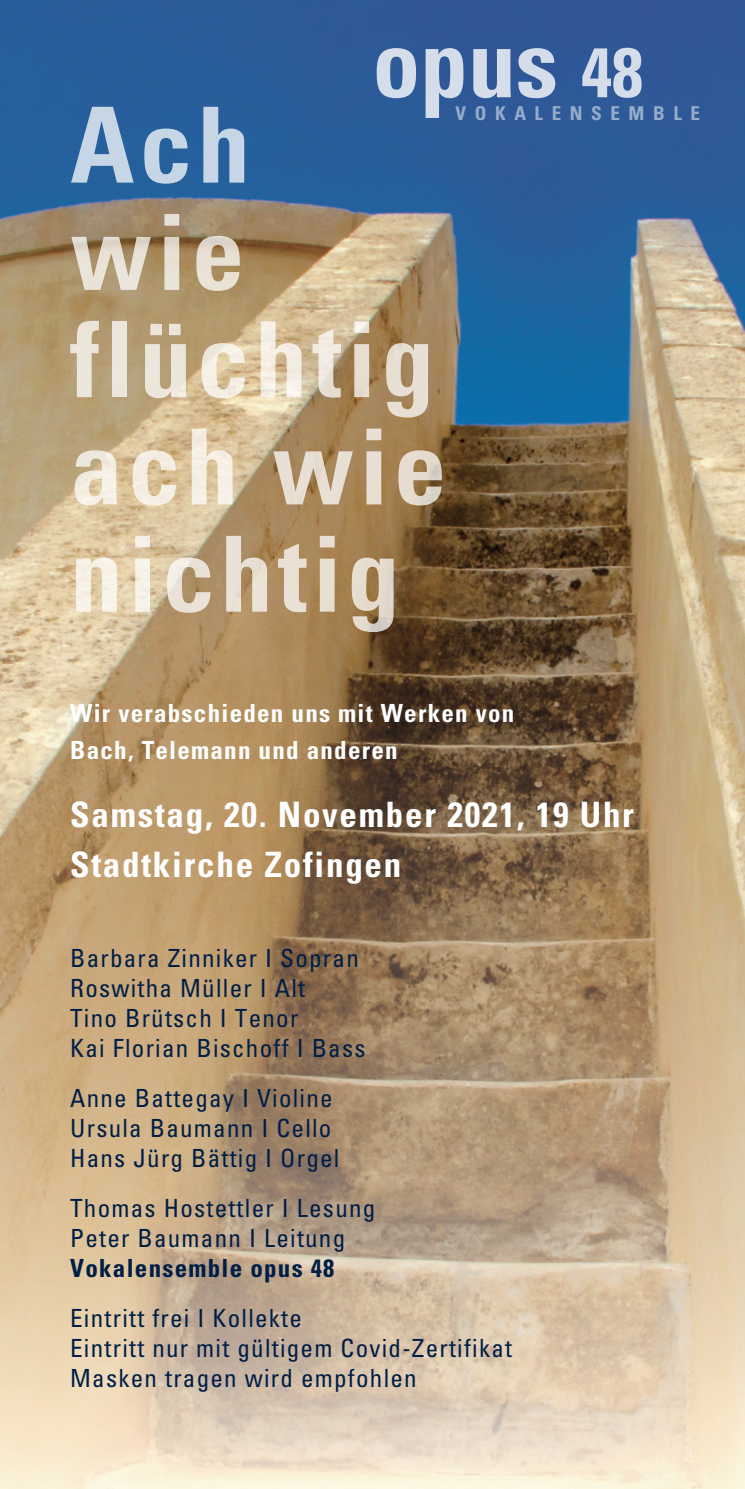
<style>
.page{position:relative;width:745px;height:1489px;background:#fff}
.page>*{position:absolute;margin:0;border:0;box-sizing:border-box;transform-origin:0 0}
.t1{font:700 condensed 105px/107.2px "Univers";letter-spacing:.05em;color:rgb(255 255 255/.75)}
.t2{font:700 condensed 95.5px "Univers";color:rgb(255 255 255/.8)}
.t3{font:700 condensed 35px/50px "Univers";letter-spacing:.05em;color:#fff}
.t4{font:condensed 25px/30px "Univers";letter-spacing:.05em;color:#001e46}
.t5{font:700 condensed 25px/37.5px "Univers";letter-spacing:.05em;color:#fff}
.t6{font:700 condensed 25px "Univers";letter-spacing:.05em;color:#001e46}
.t7{font:700 condensed 19px "Univers";letter-spacing:.45em;color:rgb(255 255 255/.5)}
.s1{font-size:70px}
</style>
<div class="page">
<img style="left:0;top:0;width:744px;height:1488px">
<h2 class="t2" style="left:372px;top:28px;width:272px">opus <span class="s1">48</span></h2>
<p class="t7" style="left:455px;top:106px;width:246px">VOKALENSEMBLE</p>
<h1 class="t1" style="left:70px;top:102px;width:377px">Ach wie flüchtig ach wie nichtig</h1>
<p class="t5" style="left:70px;top:696px;width:445px">Wir verabschieden uns mit Werken von<br>Bach, Telemann und anderen</p>
<h3 class="t3" style="left:70px;top:792px;width:565px">Samstag, 20. November 2021, 19 Uhr<br>Stadtkirche Zofingen</h3>
<p class="t4" style="left:70px;top:945px;width:296px">Barbara Zinniker I Sopran<br>Roswitha Müller I Alt<br>Tino Brütsch I Tenor<br>Kai Florian Bischoff I Bass</p>
<p class="t4" style="left:70px;top:1085px;width:270px">Anne Battegay I Violine<br>Ursula Baumann I Cello<br>Hans Jürg Bättig I Orgel</p>
<p class="t4" style="left:70px;top:1195px;width:306px">Thomas Hostettler I Lesung<br>Peter Baumann I Leitung</p>
<p class="t6" style="left:70px;top:1258px;width:265px">Vokalensemble opus 48</p>
<p class="t4" style="left:70px;top:1305px;width:443px">Eintritt frei I Kollekte<br>Eintritt nur mit gültigem Covid-Zertifikat<br>Masken tragen wird empfohlen</p>
</div>
